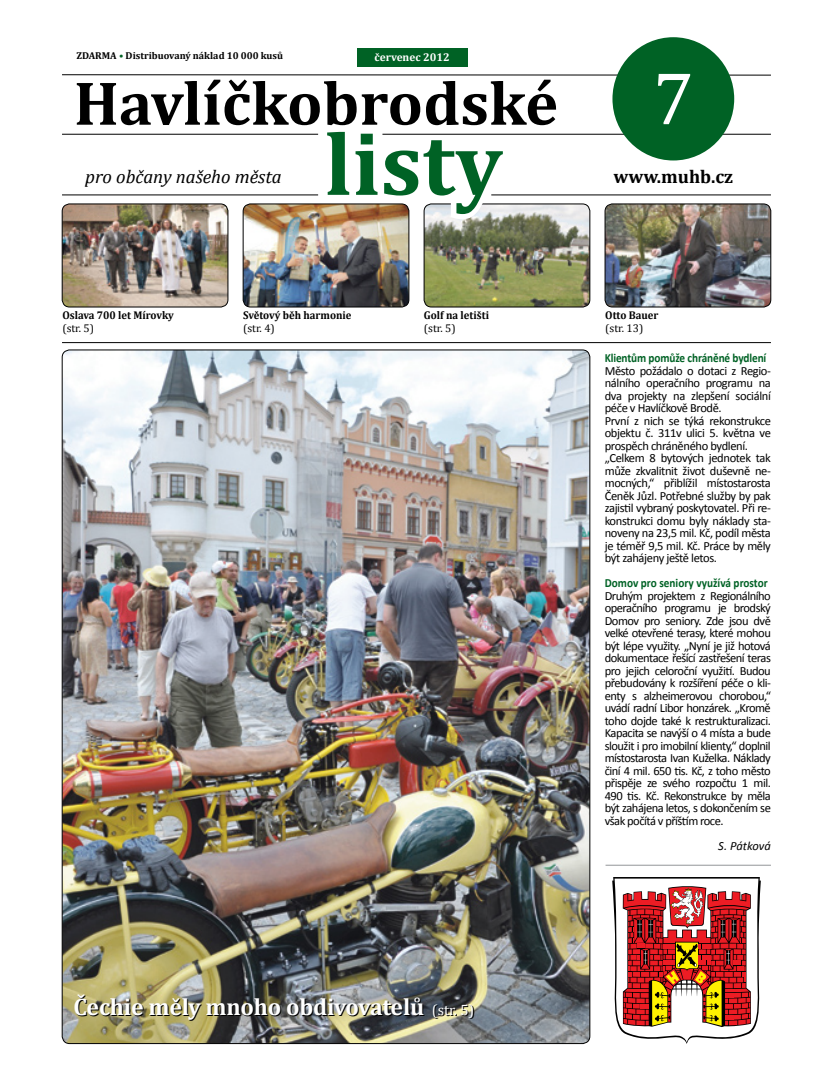
<style>
.page{position:relative;width:833px;height:1081px;background:#fff}
.page>*{position:absolute;margin:0;border:0;box-sizing:border-box;transform-origin:0 0}
.t1{font:700 90px "Cambria";color:#006225}
.t2{font:75px "Cambria";color:#fff}
.t3{font:700 62.5px "Cambria";color:#000}
.t4{font:700 23.75px "Cambria";letter-spacing:-.01em;color:#fff}
.t5{font:italic 18.75px "Cambria";color:#000}
.t6{font:700 18.75px "Cambria";color:#000}
.t7{font:12.5px/12.5px "Calibri";letter-spacing:-.03em;color:#000}
.t8{font:700 12.5px "Calibri";letter-spacing:-.01em;color:#006225;scale:.9 1}
.t9{font:italic 12.5px "Calibri";letter-spacing:-.005em;color:#000}
.t10{font:700 11.25px "Cambria";color:#000;scale:.95 1}
.t11{font:11.25px "Cambria";color:#000}
.t12{font:700 11.25px "Cambria";color:#fff}
.t13{font:700 10px "Cambria";color:#000}
.s1{color:#006225}
.s2{font-weight:400;font-size:15px}
</style>
<div class="page">
<svg style="left:612px;top:877px;width:149px;height:167px"></svg>
<img style="left:62px;top:350px;width:528px;height:693px">
<hr style="left:605px;top:865px;width:166px;height:1px;background:#939598">
<hr style="left:62px;top:342px;width:709px;height:1px;background:#000">
<img style="left:62px;top:204px;width:166px;height:103px">
<div style="left:62px;top:204px;width:166px;height:103px;border:1px solid #000;border-radius:8px"></div>
<img style="left:605px;top:204px;width:166px;height:103px">
<div style="left:605px;top:204px;width:166px;height:103px;border:1px solid #000;border-radius:8px"></div>
<img style="left:243px;top:204px;width:166px;height:103px">
<div style="left:243px;top:204px;width:166px;height:103px;border:1px solid #000;border-radius:8px"></div>
<img style="left:424px;top:204px;width:166px;height:103px">
<div style="left:424px;top:204px;width:166px;height:103px;border:1px solid #000;border-radius:8px"></div>
<svg style="left:62px;top:74px;width:709px;height:2px"></svg>
<hr style="left:382px;top:134px;width:389px;height:1px;background:#000">
<hr style="left:62px;top:195px;width:256px;height:1px;background:#000">
<hr style="left:491px;top:195px;width:280px;height:1px;background:#000">
<svg style="left:445px;top:194px;width:69px;height:30px"></svg>
<hr style="left:62px;top:134px;width:256px;height:1px;background:#000">
<div style="left:357px;top:48px;width:110px;height:19px;background:#006225"></div>
<div style="left:612px;top:37px;width:122px;height:123px;background:#006225;border-radius:50%"></div>
<p class="t13" style="left:76px;top:50px;width:208px">ZDARMA <span class="s1">•</span> Distribuovaný náklad 10 000 kusů</p>
<p class="t12" style="left:375px;top:50px;width:77px">červenec 2012</p>
<h3 class="t3" style="left:74px;top:65px;width:486px">Havlíčkobrodské</h3>
<h2 class="t2" style="left:652px;top:54px;width:43px">7</h2>
<h3 class="t5" style="left:85px;top:165px;width:198px">pro občany našeho města</h3>
<h1 class="t1" style="left:324px;top:109px;width:179px">listy</h1>
<h3 class="t6" style="left:613px;top:165px;width:121px">www.muhb.cz</h3>
<p class="t10" style="left:62px;top:308px;width:119px">Oslava 700 let Mírovky</p>
<p class="t11" style="left:62px;top:322px;width:33px">(str. 5)</p>
<p class="t10" style="left:243px;top:308px;width:116px">Světový běh harmonie</p>
<p class="t11" style="left:243px;top:322px;width:33px">(str. 4)</p>
<p class="t10" style="left:424px;top:308px;width:70px">Golf na letišti</p>
<p class="t11" style="left:424px;top:322px;width:33px">(str. 5)</p>
<p class="t10" style="left:605px;top:308px;width:57px">Otto Bauer</p>
<p class="t11" style="left:605px;top:322px;width:40px">(str. 13)</p>
<p class="t8" style="left:605px;top:350px;width:181px">Klientům pomůže chráněné bydlení</p>
<p class="t7" style="left:605px;top:364px;width:168px">Město požádalo o dotaci z Regio&shy;nálního operačního programu na dva projekty na zlepšení sociální péče v Havlíčkově Brodě.<br>První z nich se týká rekonstrukce objektu č. 311v ulici 5. května ve prospěch chráněného bydlení. „Celkem 8 bytových jednotek tak může zkvalitnit život duševně ne&shy;mocných,“ přiblížil místostarosta<br>Čeněk Jůzl. Potřebné služby by pak zajistil vybraný poskytovatel. Při re&shy;konstrukci domu byly náklady sta&shy;noveny na 23,5 mil. Kč, podíl města je téměř 9,5 mil. Kč. Práce by měly být zahájeny ještě letos.</p>
<p class="t8" style="left:605px;top:575px;width:183px">Domov pro seniory využívá prostor</p>
<p class="t7" style="left:605px;top:589px;width:168px;text-align:justify">Druhým projektem z Regionálního operačního programu je brodský Domov pro seniory. Zde jsou dvě velké otevřené terasy, které mohou být lépe využity. „Nyní je již hotová dokumentace řešící zastřešení teras pro jejich celoroční využití. Budou přebudovány k rozšíření péče o kli&shy;enty s alzheimerovou chorobou,“ uvádí radní Libor honzárek. „Kromě toho dojde také k restrukturalizaci.<br>Kapacita se navýší o 4 místa a bude sloužit i pro imobilní klienty,“ doplnil místostarosta Ivan Kuželka. Náklady činí 4 mil. 650 tis. Kč, z toho město přispěje ze svého rozpočtu 1 mil.<br>490 tis. Kč. Rekonstrukce by měla být zahájena letos, s dokončením se však počítá v příštím roce.</p>
<p class="t9" style="left:718px;top:838px;width:54px">S. Pátková</p>
<h3 class="t4" style="left:73px;top:992px;width:402px">Čechie měly mnoho obdivovatelů <span class="s2">(str. 5)</span></h3>
</div>
